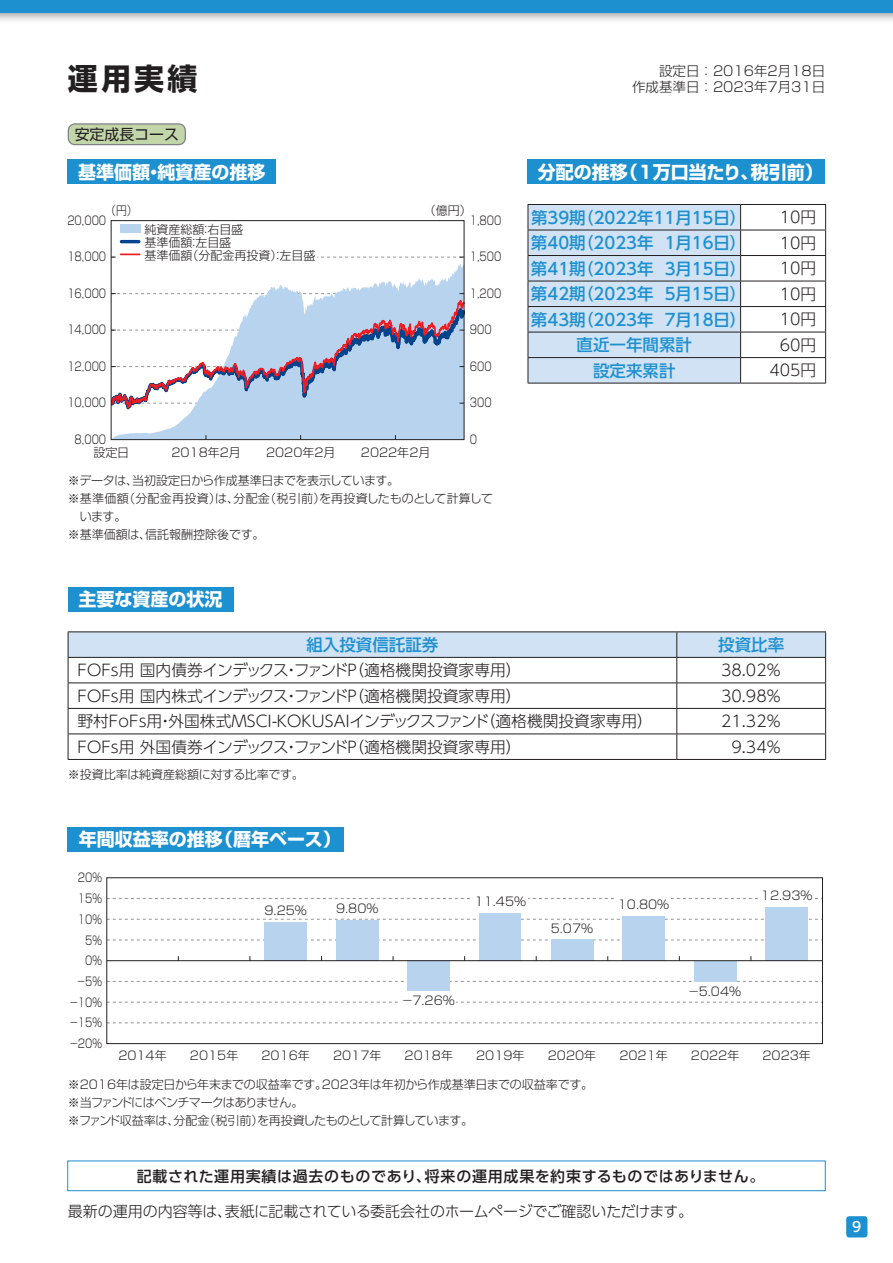
<style>
.page{position:relative;width:893px;height:1263px;background:#fff}
.page>*{position:absolute;margin:0;border:0;box-sizing:border-box;transform-origin:0 0}
.t1{font:700 30px "Shin Go Pr 5";color:#231f20}
.t2{font:700 18px "Shin Go Pr 5";color:#fff}
.t3{font:500 16.5px "UD Shin Go Pro";color:#1d90d0}
.t4{font:300 15.75px "UD Shin Go Pro";color:#231f20}
.t5{font:300 15px "UD Shin Go Pro";letter-spacing:-.02em;color:#231f20}
.t6{font:500 15px "UD Shin Go Pro";letter-spacing:.045em;color:#231f20}
.t7{font:14.85px "Shin Go Pr 5";color:#231f20}
.t8{font:500 13.8px "UD Shin Go Pro";color:#fff}
.t9{font:300 13.5px/16.5px "Shin Go Pr 5";color:#231f20;text-align:right}
.t10{font:300 12px/12.8px "Shin Go Pr 5";color:#231f20}
.t11{font:300 12px/18px "Shin Go Pr 5";letter-spacing:-.02em;color:#231f20}
.t12{font:300 12px/20.7px "Shin Go Pr 5";color:#231f20;scale:.8 1}
.t13{font:300 12px "Shin Go Pr 5";letter-spacing:.025em;color:#231f20}
.t14{font:300 12px "Shin Go Pr 5";letter-spacing:-.03em;color:#231f20}
.t15{font:300 12px "Shin Go Pr 5";color:#231f20;scale:.9 1}
</style>
<div class="page">
<div style="left:0;top:0;width:893px;height:24px;background:#231f20;opacity:.5"></div>
<div style="left:0;top:0;width:893px;height:13px;background:#1d90d0"></div>
<div style="left:846px;top:1216px;width:21px;height:21px;background:#1d90d0;border-radius:3px"></div>
<div style="left:68px;top:124px;width:117px;height:21px;background:#c2d6aa;border-radius:7px"></div>
<div style="left:68px;top:123px;width:118px;height:22px;border:1px solid #808285;border-radius:7px"></div>
<div style="left:68px;top:159px;width:208px;height:25px;background:#1d90d0"></div>
<div style="left:68px;top:827px;width:276px;height:25px;background:#1d90d0"></div>
<div style="left:528px;top:159px;width:297px;height:25px;background:#1d90d0"></div>
<div style="left:68px;top:587px;width:166px;height:25px;background:#1d90d0"></div>
<svg style="left:113px;top:274px;width:349px;height:164px"></svg>
<div style="left:111px;top:220px;width:353px;height:220px;border:1px solid #231f20"></div>
<div style="left:120px;top:225px;width:20px;height:8px;background:#b7d3ed"></div>
<hr style="left:121px;top:240px;width:18px;height:3px;background:#01448c">
<svg style="left:111px;top:254px;width:353px;height:4px"></svg>
<svg style="left:108px;top:1022px;width:713px;height:1px"></svg>
<svg style="left:108px;top:1002px;width:713px;height:1px"></svg>
<svg style="left:108px;top:981px;width:713px;height:1px"></svg>
<svg style="left:108px;top:940px;width:710px;height:1px"></svg>
<svg style="left:108px;top:919px;width:713px;height:1px"></svg>
<svg style="left:108px;top:898px;width:713px;height:1px"></svg>
<div style="left:106px;top:877px;width:717px;height:167px;border:1px solid #231f20"></div>
<div style="left:766px;top:907px;width:42px;height:54px;background:#b7d3ed"></div>
<div style="left:694px;top:961px;width:42px;height:20px;background:#b7d3ed"></div>
<div style="left:622px;top:916px;width:43px;height:45px;background:#b7d3ed"></div>
<div style="left:551px;top:940px;width:42px;height:21px;background:#b7d3ed"></div>
<div style="left:479px;top:913px;width:42px;height:48px;background:#b7d3ed"></div>
<div style="left:408px;top:961px;width:42px;height:30px;background:#b7d3ed"></div>
<div style="left:336px;top:920px;width:42px;height:41px;background:#b7d3ed"></div>
<div style="left:265px;top:922px;width:42px;height:39px;background:#b7d3ed"></div>
<hr style="left:107px;top:960px;width:715px;height:1px;background:#231f20">
<div style="left:402px;top:999px;width:54px;height:6px;background:#fff"></div>
<div style="left:616px;top:896px;width:55px;height:5px;background:#fff"></div>
<div style="left:473px;top:896px;width:54px;height:5px;background:#fff"></div>
<div style="left:760px;top:896px;width:54px;height:5px;background:#fff"></div>
<hr style="left:741px;top:204px;width:85px;height:1px;background:#231f20">
<hr style="left:741px;top:230px;width:85px;height:1px;background:#231f20">
<hr style="left:741px;top:255px;width:85px;height:1px;background:#231f20">
<hr style="left:741px;top:281px;width:85px;height:1px;background:#231f20">
<hr style="left:741px;top:306px;width:85px;height:1px;background:#231f20">
<hr style="left:741px;top:332px;width:85px;height:1px;background:#231f20">
<hr style="left:741px;top:357px;width:85px;height:1px;background:#231f20">
<svg style="left:528px;top:204px;width:213px;height:179px;background:#c7d8e8"></svg>
<svg style="left:825px;top:205px;width:1px;height:178px"></svg>
<hr style="left:528px;top:383px;width:213px;height:1px;background:#231f20">
<hr style="left:741px;top:383px;width:85px;height:1px;background:#231f20">
<hr style="left:68px;top:631px;width:609px;height:1px;background:#231f20">
<hr style="left:677px;top:631px;width:149px;height:1px;background:#231f20">
<svg style="left:68px;top:632px;width:758px;height:127px"></svg>
<hr style="left:68px;top:759px;width:609px;height:1px;background:#231f20">
<hr style="left:677px;top:759px;width:149px;height:1px;background:#231f20">
<div style="left:67px;top:1160px;width:759px;height:31px;border:1px solid #1d90d0"></div>
<h1 class="t1" style="left:68px;top:55px;width:131px">運用実績</h1>
<p class="t7" style="left:75px;top:122px;width:106px">安定成長コース</p>
<h2 class="t2" style="left:78px;top:158px;width:189px">基準価額・純資産の推移</h2>
<p class="t15" style="left:105px;top:200px;width:37px">（円）</p>
<p class="t10" style="left:424px;top:203px;width:49px">（億円）</p>
<p class="t12" style="left:67px;top:209px;width:50px">20,000</p>
<p class="t10" style="left:144px;top:222px;width:172px">純資産総額：右目盛<br>基準価額：左目盛<br>基準価額（分配金再投資）：左目盛</p>
<p class="t12" style="left:67px;top:245px;width:50px">18,000</p>
<p class="t12" style="left:470px;top:209px;width:41px">1,800</p>
<p class="t12" style="left:470px;top:245px;width:41px">1,500</p>
<p class="t12" style="left:67px;top:282px;width:50px">16,000</p>
<p class="t12" style="left:470px;top:282px;width:41px">1,200</p>
<p class="t12" style="left:67px;top:318px;width:50px">14,000</p>
<p class="t12" style="left:470px;top:318px;width:29px">900</p>
<p class="t12" style="left:67px;top:355px;width:50px">12,000</p>
<p class="t12" style="left:470px;top:355px;width:29px">600</p>
<p class="t12" style="left:67px;top:391px;width:50px">10,000</p>
<p class="t12" style="left:470px;top:391px;width:29px">300</p>
<p class="t12" style="left:75px;top:428px;width:41px">8,000</p>
<p class="t12" style="left:470px;top:428px;width:11px">0</p>
<p class="t10" style="left:94px;top:445px;width:37px">設定日</p>
<p class="t10" style="left:171px;top:445px;width:71px">2018年2月</p>
<p class="t10" style="left:266px;top:445px;width:71px">2020年2月</p>
<p class="t10" style="left:361px;top:445px;width:71px">2022年2月</p>
<p class="t14" style="left:68px;top:470px;width:333px">※データは、当初設定日から作成基準日までを表示しています。</p>
<p class="t13" style="left:68px;top:488px;width:427px">※基準価額（分配金再投資）は、分配金（税引前）を再投資したものとして計算して</p>
<p class="t10" style="left:80px;top:509px;width:48px">います。</p>
<p class="t10" style="left:68px;top:527px;width:198px">※基準価額は、信託報酬控除後です。</p>
<h2 class="t2" style="left:79px;top:585px;width:145px">主要な資産の状況</h2>
<p class="t9" style="left:632px;top:61px;width:195px">設定日：2016年2月18日<br>作成基準日：2023年7月31日</p>
<h2 class="t2" style="left:538px;top:158px;width:287px">分配の推移（1万口当たり、税引前）</h2>
<h3 class="t3" style="left:531px;top:204px;width:217px">第39期（2022年11月15日）</h3>
<h3 class="t4" style="left:780px;top:204px;width:38px">10円</h3>
<h3 class="t3" style="left:531px;top:229px;width:217px">第40期（2023年 1月16日）</h3>
<h3 class="t4" style="left:780px;top:230px;width:38px">10円</h3>
<h3 class="t3" style="left:531px;top:255px;width:217px">第41期（2023年 3月15日）</h3>
<h3 class="t4" style="left:780px;top:256px;width:38px">10円</h3>
<h3 class="t3" style="left:531px;top:280px;width:217px">第42期（2023年 5月15日）</h3>
<h3 class="t4" style="left:780px;top:281px;width:38px">10円</h3>
<h3 class="t3" style="left:531px;top:306px;width:217px">第43期（2023年 7月18日）</h3>
<h3 class="t4" style="left:780px;top:307px;width:38px">10円</h3>
<h3 class="t3" style="left:576px;top:331px;width:117px">直近一年間累計</h3>
<h3 class="t4" style="left:780px;top:332px;width:38px">60円</h3>
<h3 class="t3" style="left:593px;top:357px;width:84px">設定来累計</h3>
<h3 class="t4" style="left:769px;top:358px;width:48px">405円</h3>
<h3 class="t3" style="left:306px;top:631px;width:133px">組入投資信託証券</h3>
<h3 class="t3" style="left:718px;top:631px;width:67px">投資比率</h3>
<h3 class="t4" style="left:77px;top:657px;width:446px">FOFs用 国内債券インデックス・ファンドP（適格機関投資家専用）</h3>
<h3 class="t4" style="left:721px;top:657px;width:61px">38.02%</h3>
<h3 class="t4" style="left:77px;top:683px;width:446px">FOFs用 国内株式インデックス・ファンドP（適格機関投資家専用）</h3>
<h3 class="t4" style="left:721px;top:683px;width:61px">30.98%</h3>
<h3 class="t4" style="left:77px;top:708px;width:577px">野村FoFs用・外国株式MSCI-KOKUSAIインデックスファンド（適格機関投資家専用）</h3>
<h3 class="t4" style="left:721px;top:708px;width:61px">21.32%</h3>
<h3 class="t4" style="left:77px;top:734px;width:446px">FOFs用 外国債券インデックス・ファンドP（適格機関投資家専用）</h3>
<h3 class="t4" style="left:731px;top:734px;width:51px">9.34%</h3>
<p class="t10" style="left:68px;top:767px;width:238px">※投資比率は純資産総額に対する比率です。</p>
<h2 class="t2" style="left:79px;top:825px;width:264px">年間収益率の推移（暦年ベース）</h2>
<p class="t12" style="left:78px;top:866px;width:32px">20%</p>
<p class="t12" style="left:78px;top:887px;width:32px">15%<br>10%</p>
<p class="t12" style="left:85px;top:928px;width:23px">5%</p>
<p class="t12" style="left:85px;top:949px;width:23px">0%</p>
<p class="t12" style="left:76px;top:970px;width:33px">－5%</p>
<p class="t12" style="left:69px;top:991px;width:42px">－10%－15%</p>
<p class="t12" style="left:69px;top:1032px;width:42px">－20%</p>
<p class="t10" style="left:264px;top:903px;width:44px">9.25%</p>
<p class="t10" style="left:336px;top:901px;width:44px">9.80%</p>
<p class="t10" style="left:475px;top:894px;width:53px">11.45%</p>
<p class="t10" style="left:402px;top:993px;width:55px">－7.26%</p>
<p class="t10" style="left:551px;top:920px;width:44px">5.07%</p>
<p class="t10" style="left:618px;top:897px;width:53px">10.80%</p>
<p class="t10" style="left:761px;top:888px;width:53px">12.93%</p>
<p class="t10" style="left:688px;top:984px;width:55px">－5.04%</p>
<p class="t10" style="left:118px;top:1048px;width:50px">2014年</p>
<p class="t10" style="left:190px;top:1048px;width:50px">2015年</p>
<p class="t10" style="left:261px;top:1048px;width:50px">2016年</p>
<p class="t10" style="left:333px;top:1048px;width:50px">2017年</p>
<p class="t10" style="left:405px;top:1048px;width:50px">2018年</p>
<p class="t10" style="left:476px;top:1048px;width:50px">2019年</p>
<p class="t10" style="left:548px;top:1048px;width:50px">2020年</p>
<p class="t10" style="left:619px;top:1048px;width:50px">2021年</p>
<p class="t10" style="left:691px;top:1048px;width:50px">2022年</p>
<p class="t10" style="left:762px;top:1048px;width:50px">2023年</p>
<p class="t11" style="left:68px;top:1074px;width:527px">※2016年は設定日から年末までの収益率です。2023年は年初から作成基準日までの収益率です。※当ファンドにはベンチマークはありません。<br>※ファンド収益率は、分配金（税引前）を再投資したものとして計算しています。</p>
<p class="t6" style="left:137px;top:1164px;width:629px">記載された運用実績は過去のものであり、将来の運用成果を約束するものではありません。</p>
<p class="t5" style="left:68px;top:1199px;width:627px">最新の運用の内容等は、表紙に記載されている委託会社のホームページでご確認いただけます。</p>
<p class="t8" style="left:852px;top:1216px;width:11px">9</p>
</div>
